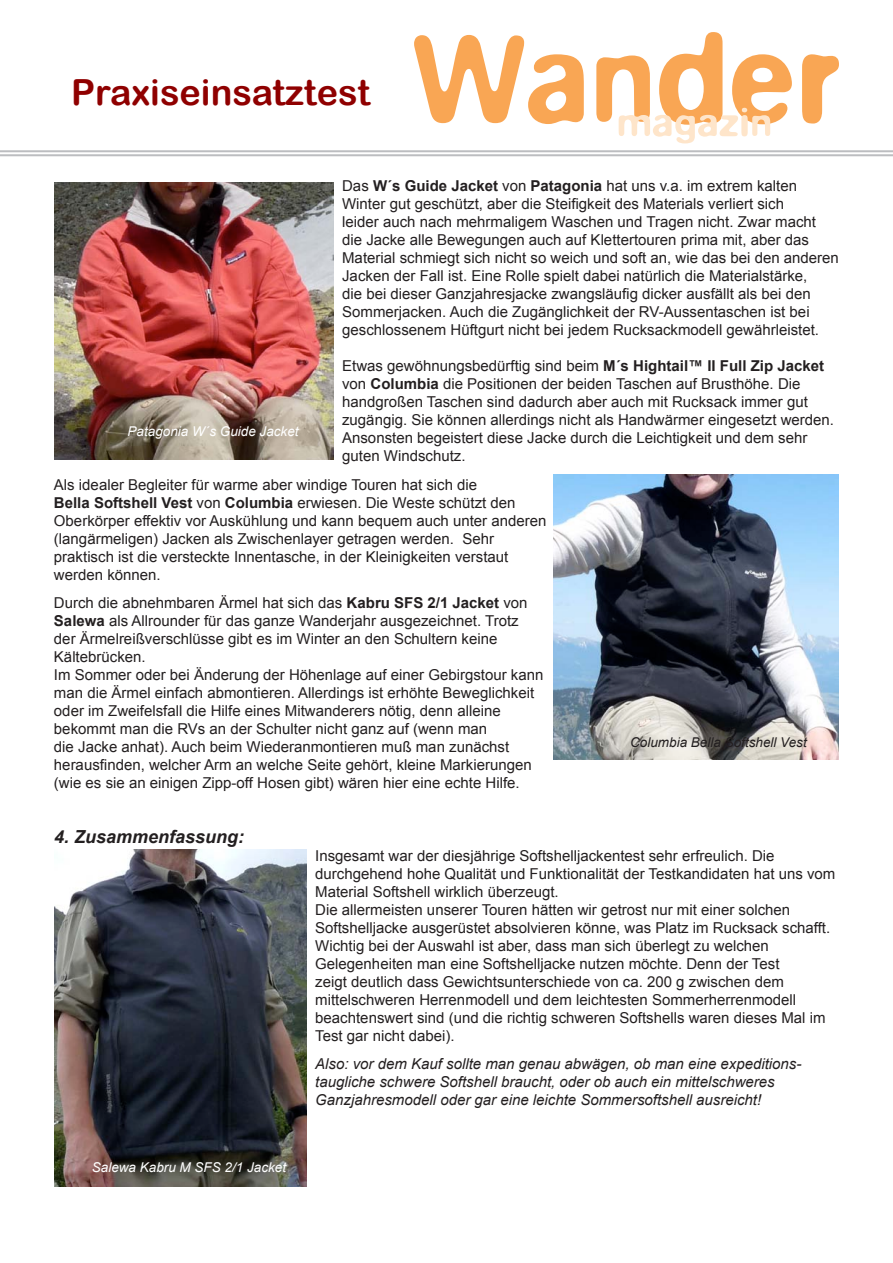
<style>
.page{position:relative;width:893px;height:1263px;background:#fff}
.page>*{position:absolute;margin:0;border:0;box-sizing:border-box;transform-origin:0 0}
.t1{font:36px "Arial Rounded MT Bold";color:#8f0000}
.t2{font:italic 700 18px "Arial";color:#231f20}
.t3{font:15px/18px "Arial";color:#231f20}
.t4{font:italic 15px/18px "Arial";color:#231f20}
.t5{font:italic 13.5px "Arial";color:#fff}
.t6{font:italic 13.5px "Arial";color:#231f20}
.s1{font-weight:700}
</style>
<div class="page">
<hr style="left:0;top:150px;width:893px;height:2px;background:#bcbdc0">
<hr style="left:0;top:154px;width:893px;height:2px;background:#bcbdc0">
<svg style="left:414px;top:35px;width:170px;height:89px"></svg>
<svg style="left:802px;top:54px;width:37px;height:70px"></svg>
<svg style="left:596px;top:32px;width:196px;height:111px"></svg>
<img style="left:54px;top:183px;width:280px;height:276px">
<img style="left:54px;top:849px;width:253px;height:338px">
<img style="left:553px;top:475px;width:286px;height:285px">
<h1 class="t1" style="left:71px;top:71px;width:301px">Praxiseinsatztest</h1>
<p class="t3" style="left:342px;top:177px;width:498px">Das <span class="s1">W´s Guide Jacket</span> von <span class="s1">Patagonia</span> hat uns v.a. im extrem kalten Winter gut geschützt, aber die Steifigkeit des Materials verliert sich<br>leider auch nach mehrmaligem Waschen und Tragen nicht. Zwar macht die Jacke alle Bewegungen auch auf Klettertouren prima mit, aber das Material schmiegt sich nicht so weich und soft an, wie das bei den anderen Jacken der Fall ist. Eine Rolle spielt dabei natürlich die Materialstärke,<br>die bei dieser Ganzjahresjacke zwangsläufig dicker ausfällt als bei den Sommerjacken. Auch die Zugänglichkeit der RV-Aussentaschen ist bei geschlossenem Hüftgurt nicht bei jedem Rucksackmodell gewährleistet.</p>
<p class="t3" style="left:342px;top:357px;width:493px">Etwas gewöhnungsbedürftig sind beim <span class="s1">M´s Hightail™ II Full Zip Jacket </span>von <span class="s1">Columbia</span> die Positionen der beiden Taschen auf Brusthöhe. Die handgroßen Taschen sind dadurch aber auch mit Rucksack immer gut zugängig. Sie können allerdings nicht als Handwärmer eingesetzt werden.<br>Ansonsten begeistert diese Jacke durch die Leichtigkeit und dem sehr guten Windschutz.</p>
<p class="t3" style="left:54px;top:476px;width:494px">Als idealer Begleiter für warme aber windige Touren hat sich die<br><span class="s1">Bella Softshell Vest</span> von <span class="s1">Columbia</span> erwiesen. Die Weste schützt den Oberkörper effektiv vor Auskühlung und kann bequem auch unter anderen (langärmeligen) Jacken als Zwischenlayer getragen werden. Sehr praktisch ist die versteckte Innentasche, in der Kleinigkeiten verstaut werden können.</p>
<p class="t3" style="left:54px;top:594px;width:475px">Durch die abnehmbaren Ärmel hat sich das <span class="s1">Kabru SFS 2/1 Jacket</span> von <span class="s1">Salewa</span> als Allrounder für das ganze Wanderjahr ausgezeichnet. Trotz der Ärmelreißverschlüsse gibt es im Winter an den Schultern keine Kältebrücken.</p>
<p class="t3" style="left:54px;top:666px;width:491px">Im Sommer oder bei Änderung der Höhenlage auf einer Gebirgstour kann man die Ärmel einfach abmontieren. Allerdings ist erhöhte Beweglichkeit oder im Zweifelsfall die Hilfe eines Mitwanderers nötig, denn alleine bekommt man die RVs an der Schulter nicht ganz auf (wenn man<br>die Jacke anhat). Auch beim Wiederanmontieren muß man zunächst herausfinden, welcher Arm an welche Seite gehört, kleine Markierungen (wie es sie an einigen Zipp-off Hosen gibt) wären hier eine echte Hilfe.</p>
<p class="t2" style="left:54px;top:825px;width:192px">4. Zusammenfassung:</p>
<p class="t3" style="left:315px;top:847px;width:522px">Insgesamt war der diesjährige Softshelljackentest sehr erfreulich. Die durchgehend hohe Qualität und Funktionalität der Testkandidaten hat uns vom<br>Material Softshell wirklich überzeugt.</p>
<p class="t3" style="left:315px;top:901px;width:516px">Die allermeisten unserer Touren hätten wir getrost nur mit einer solchen<br>Softshelljacke ausgerüstet absolvieren könne, was Platz im Rucksack schafft.</p>
<p class="t3" style="left:315px;top:937px;width:512px">Wichtig bei der Auswahl ist aber, dass man sich überlegt zu welchen Gelegenheiten man eine Softshelljacke nutzen möchte. Denn der Test<br>zeigt deutlich dass Gewichtsunterschiede von ca. 200 g zwischen dem mittelschweren Herrenmodell und dem leichtesten Sommerherrenmodell beachtenswert sind (und die richtig schweren Softshells waren dieses Mal im Test gar nicht dabei).</p>
<p class="t4" style="left:315px;top:1055px;width:488px">Also: vor dem Kauf sollte man genau abwägen, ob man eine expeditions&shy;taugliche schwere Softshell braucht, oder ob auch ein mittelschweres<br>Ganzjahresmodell oder gar eine leichte Sommersoftshell ausreicht!</p>
<p class="t5" style="left:128px;top:423px;width:173px">Patagonia W´s Guide Jacket</p>
<p class="t6" style="left:630px;top:733px;width:178px">Columbia Bella Softshell Vest</p>
<p class="t5" style="left:92px;top:1159px;width:196px">Salewa Kabru M SFS 2/1 Jacket</p>
</div>
